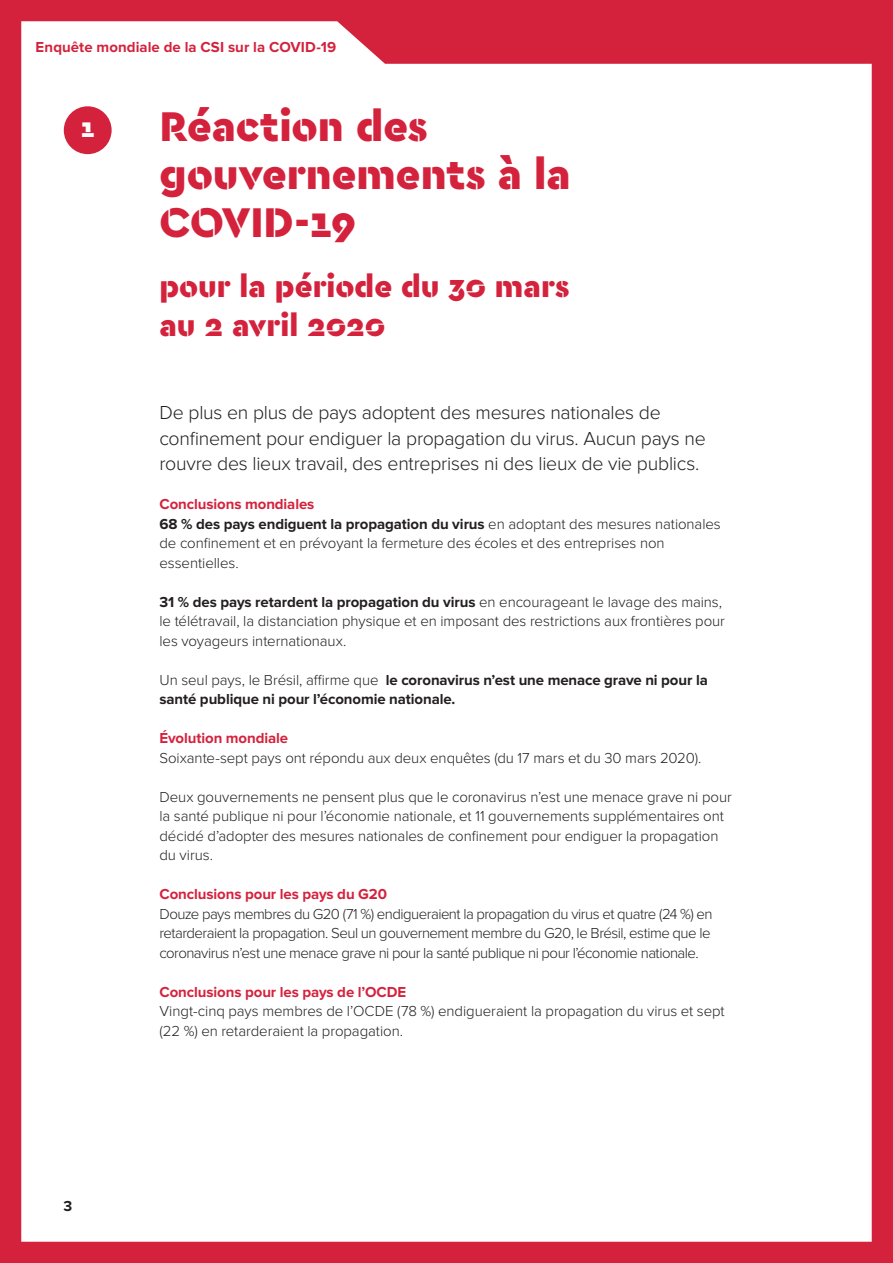
<style>
.page{position:relative;width:893px;height:1263px;background:#d4223d}
.page>*{position:absolute;margin:0;border:0;box-sizing:border-box;transform-origin:0 0}
.t1{font:900 43.5px/48px "Cera Stencil PRO";color:#d4223d}
.t2{font:900 31.5px/39px "Cera Stencil PRO";color:#d4223d}
.t3{font:900 27px "Cera Stencil PRO";color:#fff}
.t4{font:300 19.5px/25.5px "Proxima Nova";letter-spacing:-.015em;color:#231f20}
.t5{font:300 15px/19.5px "Proxima Nova";letter-spacing:-.005em;color:#231f20}
.t6{font:300 15px/19.5px "Proxima Nova";letter-spacing:-.035em;color:#231f20}
.t7{font:700 15px "Proxima Nova";letter-spacing:-.005em;color:#d4223d}
.t8{font:700 15px/19.5px "Proxima Nova";letter-spacing:-.005em;color:#231f20}
.s1{font-weight:700}
.s2{font-weight:300}
</style>
<div class="page">
<div style="left:21px;top:21px;width:851px;height:1221px;background:#fff"></div>
<div style="left:64px;top:106px;width:48px;height:48px;background:#d4223d;border-radius:50%"></div>
<p class="t7" style="left:36px;top:39px;width:302px">Enquête mondiale de la CSI sur la COVID-19</p>
<p class="t3" style="left:81px;top:110px;width:16px">1</p>
<p class="t8" style="left:63px;top:1196px;width:10px">3</p>
<p class="t1" style="left:159px;top:101px;width:413px">Réaction des gouvernements à la<br>COVID-19</p>
<p class="t2" style="left:159px;top:266px;width:411px">pour la période du 30 mars au 2 avril 2020</p>
<p class="t4" style="left:159px;top:400px;width:548px">De plus en plus de pays adoptent des mesures nationales de confinement pour endiguer la propagation du virus. Aucun pays ne rouvre des lieux travail, des entreprises ni des lieux de vie publics.</p>
<p class="t7" style="left:159px;top:496px;width:156px">Conclusions mondiales</p>
<p class="t5" style="left:159px;top:514px;width:563px"><span class="s1">68 % des pays endiguent la propagation du virus</span> en adoptant des mesures nationales de confinement et en prévoyant la fermeture des écoles et des entreprises non essentielles.</p>
<p class="t5" style="left:159px;top:592px;width:567px"><span class="s1">31 % des pays retardent la propagation du virus</span> en encourageant le lavage des mains, le télétravail, la distanciation physique et en imposant des restrictions aux frontières pour les voyageurs internationaux.</p>
<p class="t8" style="left:159px;top:670px;width:550px"><span class="s2">Un seul pays, le Brésil, affirme que</span> le coronavirus n’est une menace grave ni pour la santé publique ni pour l’économie nationale.</p>
<p class="t7" style="left:159px;top:730px;width:130px">Évolution mondiale</p>
<p class="t5" style="left:159px;top:748px;width:543px">Soixante-sept pays ont répondu aux deux enquêtes (du 17 mars et du 30 mars 2020).</p>
<p class="t5" style="left:159px;top:787px;width:574px">Deux gouvernements ne pensent plus que le coronavirus n’est une menace grave ni pour la santé publique ni pour l’économie nationale, et 11 gouvernements supplémentaires ont décidé d’adopter des mesures nationales de confinement pour endiguer la propagation du virus.</p>
<p class="t7" style="left:159px;top:886px;width:229px">Conclusions pour les pays du G20</p>
<p class="t6" style="left:159px;top:904px;width:555px">Douze pays membres du G20 (71 %) endigueraient la propagation du virus et quatre (24 %) en retarderaient la propagation. Seul un gouvernement membre du G20, le Brésil, estime que le coronavirus n’est une menace grave ni pour la santé publique ni pour l’économie nationale.</p>
<p class="t7" style="left:159px;top:983px;width:248px">Conclusions pour les pays de l’OCDE</p>
<p class="t5" style="left:159px;top:1002px;width:567px">Vingt-cinq pays membres de l’OCDE (78 %) endigueraient la propagation du virus et sept (22 %) en retarderaient la propagation.</p>
</div>
